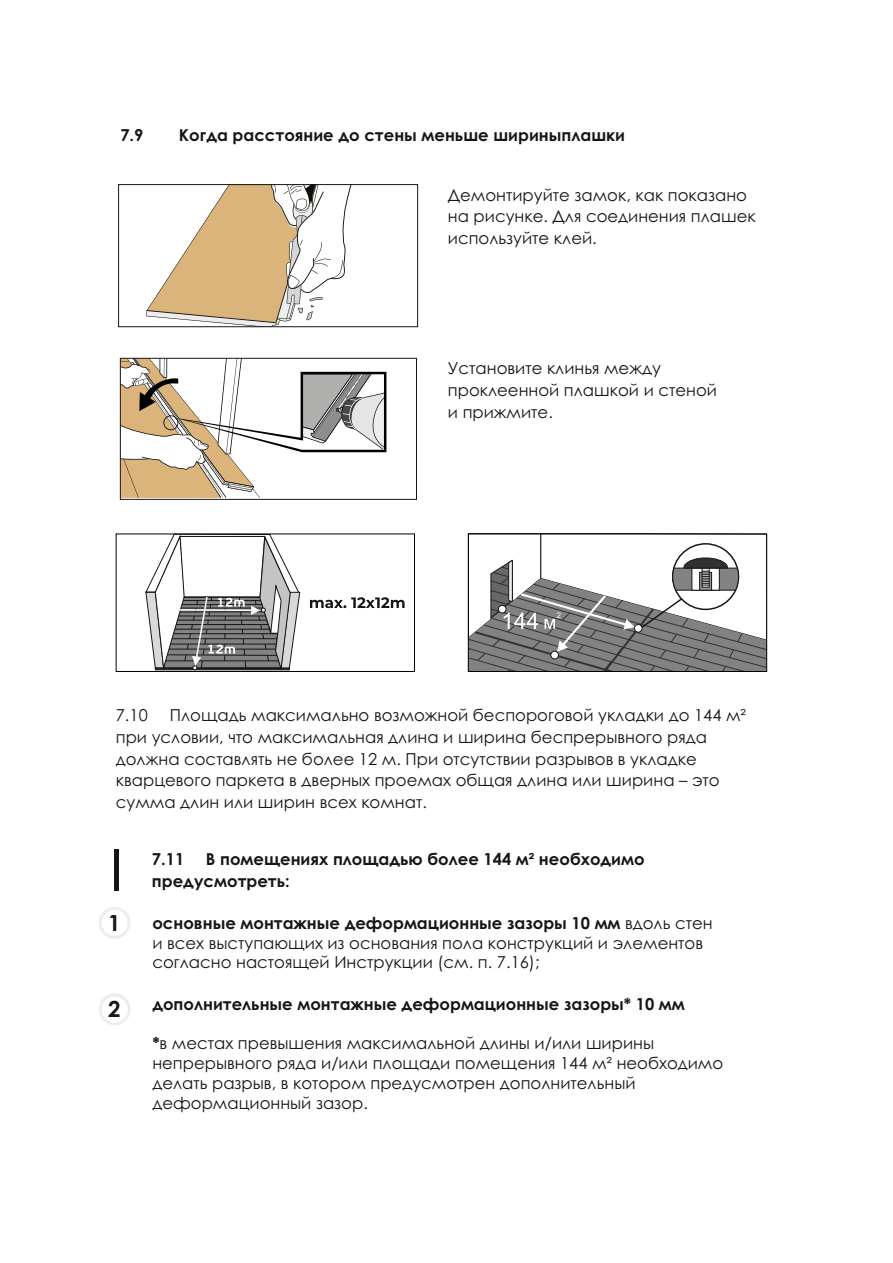
<style>
.page{position:relative;width:893px;height:1263px;background:#fff}
.page>*{position:absolute;margin:0;border:0;box-sizing:border-box;transform-origin:0 0}
.t1{font:700 22.2px "Century Gothic";color:#151616}
.t2{font:16.5px/21.6px "Century Gothic";color:#151616}
.t3{font:700 16.5px/22px "Century Gothic";color:#151616}
.t4{font:7.8px "Arial";color:#fff}
.s1{font-weight:700}
</style>
<div class="page">
<svg style="left:470px;top:536px;width:295px;height:134px"></svg>
<div style="left:468px;top:534px;width:299px;height:138px;border:1px solid #000"></div>
<svg style="left:145px;top:536px;width:156px;height:134px"></svg>
<div style="left:116px;top:534px;width:299px;height:138px;border:1px solid #000"></div>
<svg style="left:310px;top:597px;width:95px;height:11px"></svg>
<svg style="left:146px;top:186px;width:205px;height:139px"></svg>
<div style="left:118px;top:184px;width:300px;height:143px;border:1px solid #151616"></div>
<svg style="left:122px;top:360px;width:264px;height:138px"></svg>
<div style="left:120px;top:358px;width:297px;height:142px;border:1px solid #151616"></div>
<hr style="left:114px;top:849px;width:4px;height:42px;background:#151616">
<div style="left:99px;top:907px;width:32px;height:32px;background:#eeecec;border-radius:50%"></div>
<div style="left:102px;top:910px;width:26px;height:26px;background:#fff;border-radius:50%"></div>
<div style="left:99px;top:993px;width:32px;height:32px;background:#eeecec;border-radius:50%"></div>
<div style="left:102px;top:996px;width:26px;height:26px;background:#fff;border-radius:50%"></div>
<p class="t3" style="left:120px;top:126px;width:25px">7.9</p>
<p class="t3" style="left:179px;top:126px;width:447px">Когда расстояние до стены меньше шириныплашки</p>
<p class="t2" style="left:448px;top:185px;width:309px">Демонтируйте замок, как показано на рисунке. Для соединения плашек используйте клей.</p>
<p class="t2" style="left:448px;top:359px;width:271px">Установите клинья между проклеенной плашкой и стеной и прижмите.</p>
<p class="t4" style="left:557px;top:612px;width:6px">2</p>
<p class="t2" style="left:116px;top:706px;width:632px;text-indent:54px">Площадь максимально возможной беспороговой укладки до 144 м² при условии, что максимальная длина и ширина беспрерывного ряда должна составлять не более 12 м. При отсутствии разрывов в укладке кварцевого паркета в дверных проемах общая длина или ширина – это сумма длин или ширин всех комнат.</p>
<p class="t2" style="left:116px;top:706px;width:33px">7.10</p>
<h1 class="t1" style="left:108px;top:914px;width:14px">1</h1>
<p class="t3" style="left:152px;top:850px;width:494px;text-indent:54px">В помещениях площадью более 144 м² необходимо предусмотреть:</p>
<p class="t2" style="left:152px;top:914px;width:562px;line-height:19.8px"><span class="s1">основные монтажные деформационные зазоры 10 мм</span> вдоль стен и всех выступающих из основания пола конструкций и элементов согласно настоящей Инструкции (см. п. 7.16);</p>
<p class="t3" style="left:152px;top:850px;width:34px">7.11</p>
<h1 class="t1" style="left:108px;top:1000px;width:14px">2</h1>
<p class="t3" style="left:152px;top:994px;width:534px">дополнительные монтажные деформационные зазоры* 10 мм</p>
<p class="t2" style="left:152px;top:1035px;width:572px;line-height:19.8px"><span class="s1">*</span>в местах превышения максимальной длины и/или ширины непрерывного ряда и/или площади помещения 144 м² необходимо делать разрыв, в котором предусмотрен дополнительный деформационный зазор.</p>
</div>
